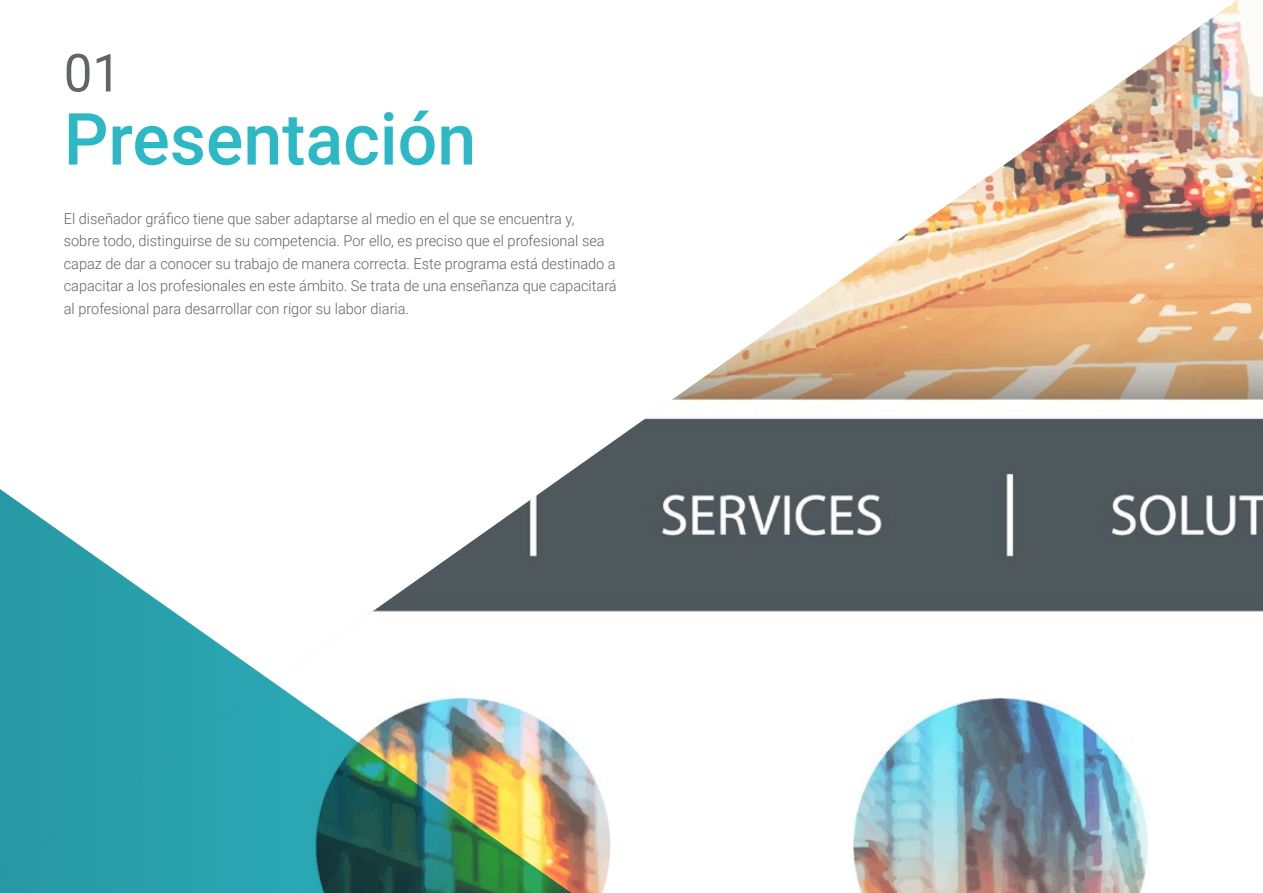
<style>
.page{position:relative;width:1263px;height:893px;background:#fff}
.page>*{position:absolute;margin:0;border:0;box-sizing:border-box;transform-origin:0 0}
.t1{font:500 72px "Roboto";color:#2db8c5}
.t2{font:52.5px "Roboto";color:#61646a}
.t3{font:300 15px/22.5px "Roboto";color:#61646a}
</style>
<div class="page">
<img style="left:575px;top:0;width:688px;height:893px">
<svg style="left:0;top:468px;width:631px;height:425px"></svg>
<h2 class="t2" style="left:64px;top:36px;width:59px">01</h2>
<h1 class="t1" style="left:64px;top:89px;width:414px">Presentación</h1>
<p class="t3" style="left:64px;top:207px;width:554px">El diseñador gráfico tiene que saber adaptarse al medio en el que se encuentra y,<br>sobre todo, distinguirse de su competencia. Por ello, es preciso que el profesional sea capaz de dar a conocer su trabajo de manera correcta. Este programa está destinado a capacitar a los profesionales en este ámbito. Se trata de una enseñanza que capacitará al profesional para desarrollar con rigor su labor diaria.</p>
</div>
